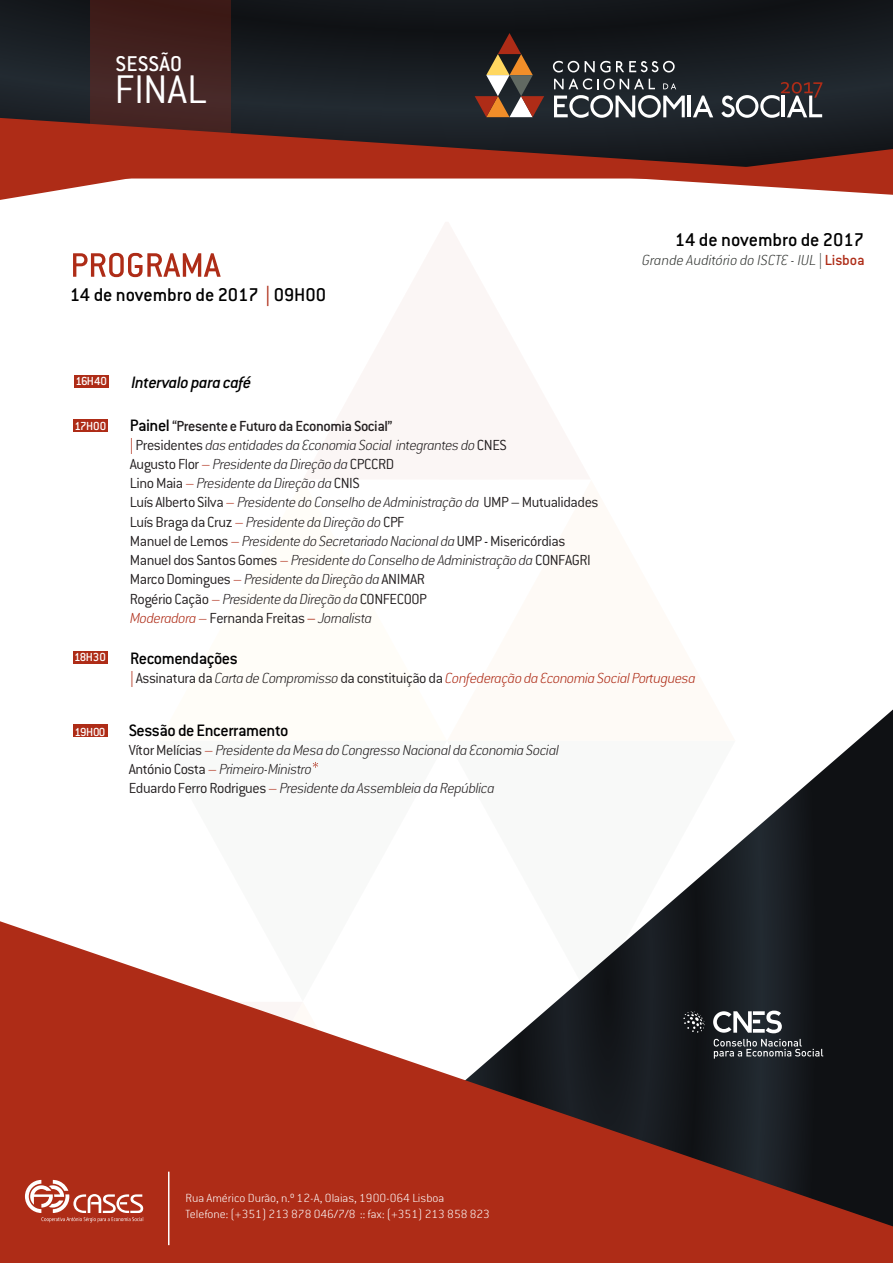
<style>
.page{position:relative;width:893px;height:1263px;background:#fff}
.page>*{position:absolute;margin:0;border:0;box-sizing:border-box;transform-origin:0 0}
.t1{font:300 43.95px "Conduit ITC Std";color:#fff}
.t2{font:500 23.55px "Conduit ITC Std";color:#fff}
.t3{font:500 20.25px "Conduit ITC Std";letter-spacing:-.005em;color:#000}
.t4{font:500 18.15px "Conduit ITC Std";letter-spacing:-.03em;color:#000}
.t5{font:italic 500 18.15px "Conduit ITC Std";letter-spacing:-.03em;color:#000}
.t6{font:italic 200 16.05px/19.2px "Conduit ITC Std";letter-spacing:-.03em;color:#231f20}
.t7{font:italic 200 16.05px "Conduit ITC Std";letter-spacing:-.03em;color:#ae2c17}
.t8{font:italic 200 16.05px "Conduit ITC Std";letter-spacing:-.005em;color:#353835}
.t9{font:200 13.05px/15.6px "Conduit ITC Std";color:#fff}
.t10{font:500 12.75px "Conduit ITC Std";letter-spacing:-.06em;color:#fff}
.s1{color:#ae2c17}
.s2{font-weight:500;font-style:normal;font-size:18.15px;color:#000}
.s3{font-weight:500;font-style:normal}
.s4{font-weight:300;font-style:normal;color:#ae2c17}
.s5{font-weight:300;font-style:normal}
.s6{font-style:normal;color:#ae2c17}
.s7{color:#343835}
.s8{font-weight:500;font-style:normal;color:#ae2c17}
.s9{font-weight:300;font-style:normal;color:#231f20}
.s10{color:#231f20}
</style>
<div class="page">
<svg style="left:73px;top:253px;width:148px;height:24px"></svg>
<div style="left:73px;top:419px;width:35px;height:13px;background:#ae2c17"></div>
<div style="left:73px;top:724px;width:35px;height:13px;background:#ae2c17"></div>
<svg style="left:231px;top:0;width:662px;height:138px;background:#171b20"></svg>
<svg style="left:231px;top:138px;width:662px;height:41px"></svg>
<svg style="left:319px;top:148px;width:574px;height:47px"></svg>
<svg style="left:553px;top:61px;width:26px;height:11px"></svg>
<svg style="left:585px;top:61px;width:25px;height:11px"></svg>
<svg style="left:616px;top:61px;width:59px;height:11px"></svg>
<svg style="left:554px;top:78px;width:131px;height:40px"></svg>
<hr style="left:688px;top:96px;width:3px;height:21px;background:#fff">
<svg style="left:693px;top:96px;width:20px;height:21px"></svg>
<svg style="left:721px;top:82px;width:101px;height:36px"></svg>
<svg style="left:475px;top:33px;width:69px;height:84px;background:#5c4538"></svg>
<svg style="left:0;top:0;width:231px;height:200px;background:#4f3a3a"></svg>
<svg style="left:0;top:118px;width:802px;height:60px;background:#6f261c"></svg>
<div style="left:73px;top:651px;width:35px;height:13px;background:#ae2c17"></div>
<svg style="left:313px;top:762px;width:5px;height:6px"></svg>
<svg style="left:650px;top:709px;width:243px;height:211px"></svg>
<svg style="left:0;top:920px;width:893px;height:343px;fill:#ae2c17"></svg>
<hr style="left:168px;top:1172px;width:2px;height:73px;background:#fff">
<svg style="left:25px;top:1180px;width:119px;height:42px"></svg>
<svg style="left:683px;top:1010px;width:140px;height:48px;background:#404447"></svg>
<div style="left:74px;top:375px;width:35px;height:13px;background:#ae2c17"></div>
<h2 class="t2" style="left:116px;top:49px;width:68px">SESSÃO</h2>
<h1 class="t1" style="left:114px;top:63px;width:94px">FINAL</h1>
<p class="t3" style="left:70px;top:282px;width:258px">14 de novembro de 2017 <span class="s1">|</span> 09H00</p>
<p class="t10" style="left:75px;top:373px;width:33px">16H40</p>
<p class="t5" style="left:131px;top:371px;width:122px">Intervalo para café</p>
<p class="t10" style="left:74px;top:418px;width:33px">17H00</p>
<p class="t6" style="left:130px;top:416px;width:470px"><span class="s2">Painel</span> <span class="s3">“Presente e Futuro da Economia Social”<br></span><span class="s4">|</span> <span class="s5">Presidentes</span> das entidades da Economia Social integrantes do <span class="s5">CNES<br>Augusto Flor</span><span class="s6">–</span> Presidente da Direção da <span class="s5">CPCCRD<br>Lino Maia</span> <span class="s6">–</span>Presidente da Direção da <span class="s5">CNIS<br>Luís Alberto Silva</span> <span class="s6">–</span>Presidente do Conselho de Administração da <span class="s5">UMP – Mutualidades Luís Braga da Cruz</span> <span class="s6">–</span>Presidente da Direção do <span class="s5">CPF<br>Manuel de Lemos</span> <span class="s6">–</span> Presidente do Secretariado Nacional da <span class="s5">UMP - Misericórdias Manuel dos Santos Gomes</span> <span class="s6">–</span>Presidente do Conselho de Administração da <span class="s5">CONFAGRI Marco Domingues</span> <span class="s6">–</span> Presidente da Direção da <span class="s5">ANIMAR<br>Rogério Cação</span> <span class="s6">–</span> Presidente da Direção da <span class="s5">CONFECOOP<br></span><span class="s1">Moderadora –</span><span class="s5">Fernanda Freitas</span> <span class="s4">–</span>Jornalista</p>
<p class="t3" style="left:675px;top:227px;width:191px">14 de novembro de 2017</p>
<p class="t8" style="left:642px;top:250px;width:224px">Grande Auditório do ISCTE - IUL <span class="s7">|</span> <span class="s8">Lisboa</span></p>
<p class="t10" style="left:74px;top:650px;width:33px">18H30</p>
<p class="t4" style="left:130px;top:647px;width:109px">Recomendações</p>
<p class="t7" style="left:130px;top:669px;width:567px"><span class="s5">|</span> <span class="s9">Assinatura da</span> <span class="s10">Carta de Compromisso</span><span class="s9">da constituição da</span> Confederação da Economia Social Portuguesa</p>
<p class="t10" style="left:75px;top:724px;width:32px">19H00</p>
<p class="t4" style="left:129px;top:719px;width:161px">Sessão de Encerramento</p>
<p class="t6" style="left:129px;top:740px;width:432px"><span class="s5">Vítor Melícias</span> <span class="s1">–</span>Presidente da Mesa do Congresso Nacional da Economia Social<br><span class="s5">António Costa</span> <span class="s1">–</span>Primeiro-Ministro<br><span class="s5">Eduardo Ferro Rodrigues</span> <span class="s1">–</span>Presidente da Assembleia da República</p>
<p class="t9" style="left:186px;top:1190px;width:306px">Rua Américo Durão, n.º 12-A, Olaias, 1900-064 Lisboa<br>Telefone: (+351) 213 878 046/7/8 :: fax: (+351) 213 858 823</p>
</div>
